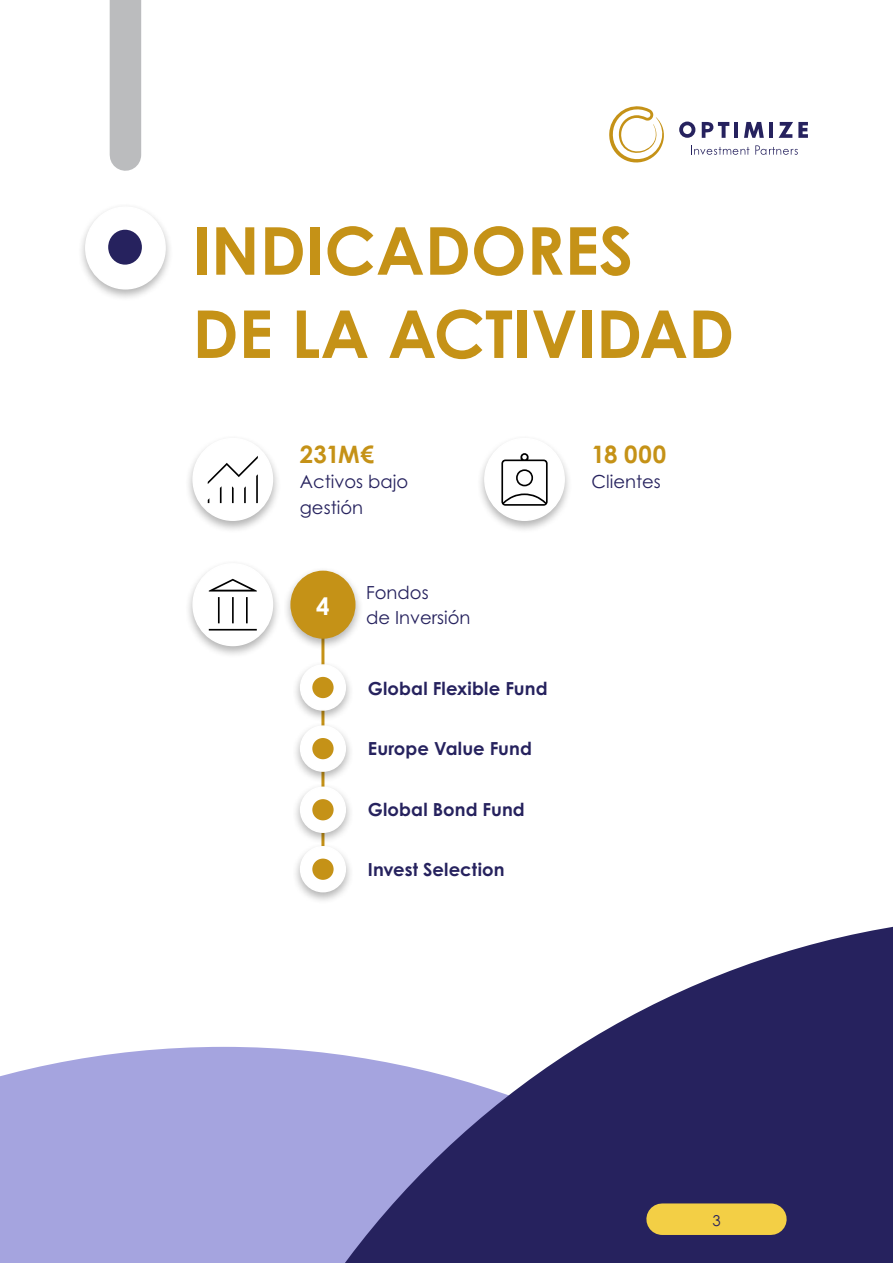
<style>
.page{position:relative;width:893px;height:1263px;background:#fff}
.page>*{position:absolute;margin:0;border:0;box-sizing:border-box;transform-origin:0 0}
.t1{font:700 66px/83.2px "Century Gothic Pro";color:#c59217}
.t2{font:700 24px "Century Gothic Pro";letter-spacing:-.015em;color:#c59217}
.t3{font:700 24px "Century Gothic Pro";color:#fff}
.t4{font:700 18px "Century Gothic Pro";letter-spacing:.005em;color:#26225e}
.t5{font:18px/25.5px "Century Gothic Pro";color:#26225e}
.t6{font:15px "Century Gothic Pro";color:#26225e}
</style>
<div class="page">
<div style="left:0;top:1048px;width:176px;height:215px;background:#a5a4df"></div>
<hr style="left:321px;top:628px;width:3px;height:254px;background:#c59217">
<div style="left:77px;top:203px;width:97px;height:99px;background:#000;opacity:.3"></div>
<div style="left:86px;top:207px;width:79px;height:82px;background:#fff;border-radius:50%"></div>
<div style="left:85px;top:206px;width:81px;height:84px;border:2px solid #fff;border-radius:50%"></div>
<svg style="left:176px;top:926px;width:717px;height:337px"></svg>
<div style="left:662px;top:1203px;width:109px;height:32px;background:#f3cf45"></div>
<div style="left:108px;top:230px;width:34px;height:35px;background:#26225e;border-radius:50%"></div>
<div style="left:185px;top:560px;width:96px;height:98px;background:#000;opacity:.3"></div>
<div style="left:193px;top:564px;width:79px;height:81px;background:#fff;border-radius:50%"></div>
<div style="left:192px;top:563px;width:81px;height:83px;border:2px solid #fff;border-radius:50%"></div>
<svg style="left:209px;top:579px;width:48px;height:51px"></svg>
<div style="left:185px;top:434px;width:96px;height:99px;background:#000;opacity:.3"></div>
<div style="left:193px;top:439px;width:79px;height:81px;background:#fff;border-radius:50%"></div>
<div style="left:192px;top:438px;width:81px;height:83px;border:2px solid #fff;border-radius:50%"></div>
<svg style="left:208px;top:456px;width:50px;height:47px"></svg>
<div style="left:476px;top:434px;width:97px;height:99px;background:#000;opacity:.3"></div>
<div style="left:485px;top:439px;width:79px;height:81px;background:#fff;border-radius:50%"></div>
<div style="left:484px;top:438px;width:81px;height:83px;border:2px solid #fff;border-radius:50%"></div>
<svg style="left:501px;top:453px;width:47px;height:53px"></svg>
<div style="left:110px;top:0;width:31px;height:155px;background:#bbbcbe"></div>
<div style="left:292px;top:661px;width:62px;height:62px;background:#000;opacity:.3"></div>
<div style="left:301px;top:665px;width:44px;height:45px;background:#fff;border-radius:50%"></div>
<div style="left:300px;top:664px;width:46px;height:47px;border:2px solid #fff;border-radius:50%"></div>
<div style="left:292px;top:842px;width:62px;height:63px;background:#000;opacity:.3"></div>
<div style="left:301px;top:847px;width:44px;height:45px;background:#fff;border-radius:50%"></div>
<div style="left:300px;top:846px;width:46px;height:46px;border:2px solid #fff;border-radius:50%"></div>
<div style="left:292px;top:783px;width:62px;height:62px;background:#000;opacity:.3"></div>
<div style="left:301px;top:787px;width:44px;height:45px;background:#fff;border-radius:50%"></div>
<div style="left:300px;top:786px;width:46px;height:47px;border:2px solid #fff;border-radius:50%"></div>
<div style="left:292px;top:722px;width:62px;height:62px;background:#000;opacity:.3"></div>
<div style="left:301px;top:726px;width:44px;height:45px;background:#fff;border-radius:50%"></div>
<div style="left:300px;top:725px;width:46px;height:47px;border:2px solid #fff;border-radius:50%"></div>
<div style="left:283px;top:567px;width:80px;height:84px;background:#000;opacity:.3"></div>
<div style="left:291px;top:571px;width:64px;height:67px;background:#c59217;border-radius:50%"></div>
<div style="left:290px;top:571px;width:65px;height:68px;border:2px solid #c59217;border-radius:50%"></div>
<svg style="left:691px;top:145px;width:58px;height:10px"></svg>
<svg style="left:755px;top:145px;width:43px;height:10px"></svg>
<svg style="left:679px;top:122px;width:16px;height:16px"></svg>
<svg style="left:702px;top:122px;width:27px;height:16px"></svg>
<hr style="left:734px;top:122px;width:4px;height:16px;background:#26225e">
<svg style="left:744px;top:122px;width:20px;height:16px"></svg>
<hr style="left:769px;top:122px;width:4px;height:16px;background:#26225e">
<svg style="left:779px;top:122px;width:29px;height:16px"></svg>
<svg style="left:609px;top:106px;width:55px;height:57px"></svg>
<div style="left:312px;top:677px;width:22px;height:21px;background:#c59217;border-radius:50%"></div>
<div style="left:312px;top:858px;width:22px;height:22px;background:#c59217;border-radius:50%"></div>
<div style="left:312px;top:799px;width:22px;height:21px;background:#c59217;border-radius:50%"></div>
<div style="left:312px;top:738px;width:22px;height:21px;background:#c59217;border-radius:50%"></div>
<h1 class="t1" style="left:192px;top:208px;width:543px">INDICADORES<br>DE LA ACTIVIDAD</h1>
<h2 class="t2" style="left:300px;top:439px;width:76px">231M€</h2>
<p class="t5" style="left:300px;top:469px;width:110px">Activos bajo gestión</p>
<h2 class="t3" style="left:316px;top:592px;width:15px">4</h2>
<p class="t5" style="left:366px;top:579px;width:106px">Fondos<br>de Inversión</p>
<p class="t4" style="left:368px;top:677px;width:181px">Global Flexible Fund</p>
<p class="t4" style="left:368px;top:737px;width:166px">Europe Value Fund</p>
<p class="t4" style="left:368px;top:798px;width:159px">Global Bond Fund</p>
<p class="t4" style="left:368px;top:858px;width:138px">Invest Selection</p>
<h2 class="t2" style="left:592px;top:439px;width:76px">18 000</h2>
<p class="t5" style="left:592px;top:469px;width:71px">Clientes</p>
<p class="t6" style="left:712px;top:1211px;width:10px">3</p>
</div>
